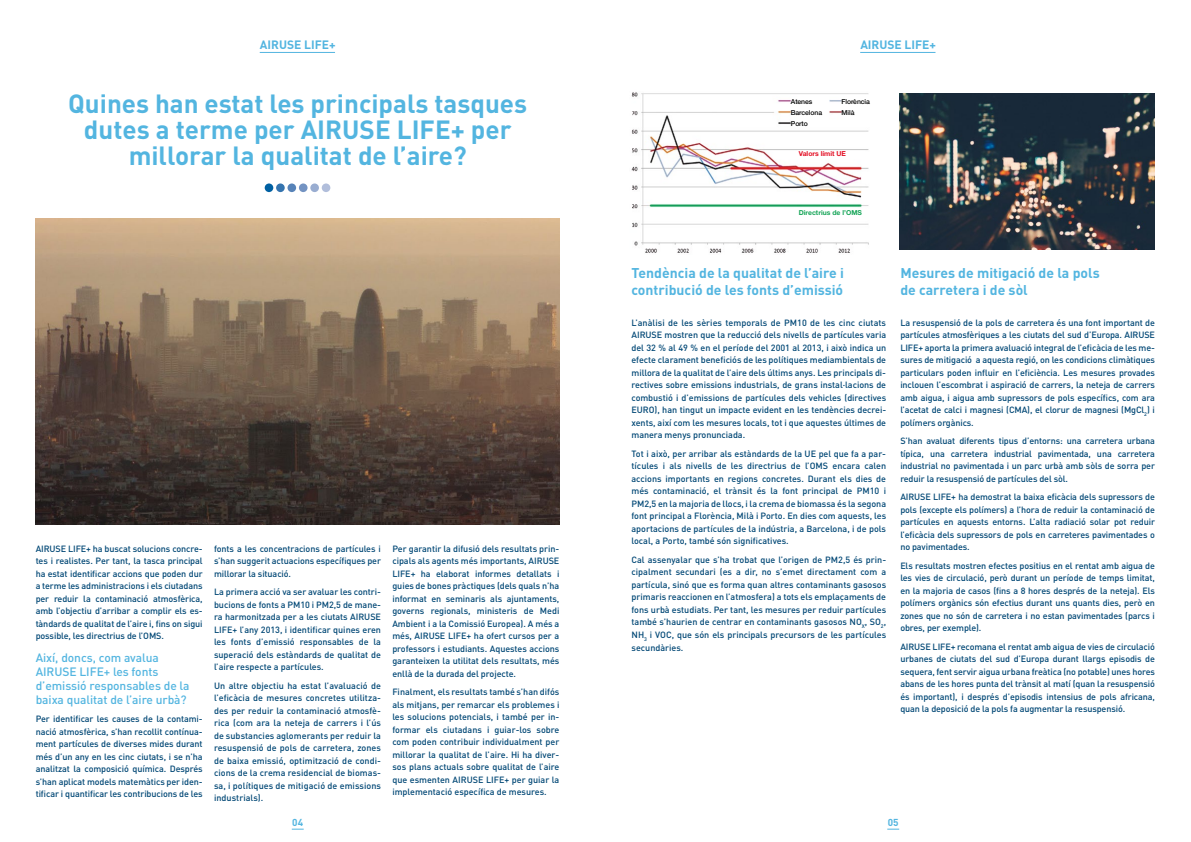
<style>
.page{position:relative;width:1191px;height:842px;background:#fff}
.page>*{position:absolute;margin:0;border:0;box-sizing:border-box;transform-origin:0 0}
.t1{font:700 26px/26px "DIN Pro";color:#53b5e0;text-align:center}
.t2{font:700 14px/16.8px "DIN Pro";color:#53b5e0}
.t3{font:500 12px/14px "DIN Pro";letter-spacing:-.005em;color:#53b5e0}
.t4{font:700 12px "DIN Pro";color:#53b5e0}
.t5{font:700 10px "DIN Pro";color:#53b5e0}
.t6{font:500 9px/12.5px "DIN Pro";letter-spacing:-.01em;color:#004775;text-align:justify}
.t7{font:500 6.8px/11.2px "Helvetica Neue LT Std";letter-spacing:-.01em;color:#000}
.t8{font:700 6.8px "Helvetica Neue LT Std";color:#14a456}
.t9{font:700 6.8px "Helvetica Neue LT Std";color:#e30f24}
</style>
<div class="page">
<svg style="left:292px;top:829px;width:12px;height:1px"></svg>
<svg style="left:887px;top:829px;width:12px;height:1px"></svg>
<img style="left:36px;top:219px;width:524px;height:305px">
<img style="left:899px;top:94px;width:256px;height:156px">
<div style="left:265px;top:183px;width:8px;height:9px;background:#0060a2;border-radius:50%"></div>
<div style="left:276px;top:183px;width:9px;height:9px;background:#3574af;border-radius:50%"></div>
<div style="left:287px;top:183px;width:9px;height:9px;background:#5783b8;border-radius:50%"></div>
<div style="left:299px;top:183px;width:8px;height:9px;background:#7393c2;border-radius:50%"></div>
<div style="left:310px;top:183px;width:9px;height:9px;background:#99add1;border-radius:50%"></div>
<div style="left:322px;top:183px;width:8px;height:9px;background:#b1bedb;border-radius:50%"></div>
<hr style="left:260px;top:52px;width:75px;height:1px;background:#53b5e0">
<hr style="left:860px;top:52px;width:75px;height:1px;background:#53b5e0">
<img style="left:631px;top:92px;width:238px;height:161px">
<h3 class="t4" style="left:260px;top:37px;width:77px">AIRUSE LIFE+</h3>
<h3 class="t4" style="left:860px;top:37px;width:77px">AIRUSE LIFE+</h3>
<h1 class="t1" style="left:68px;top:90px;width:460px">Quines han estat les principals tasques dutes a terme per AIRUSE LIFE+ per millorar la qualitat de l’aire?</h1>
<p class="t6" style="left:36px;top:542px;width:168px">AIRUSE LIFE+ ha buscat solucions concre&shy;tes i realistes. Per tant, la tasca principal ha estat identificar accions que poden dur a terme les administracions i els ciutadans per reduir la contaminació atmosfèrica, amb l’objectiu d’arribar a complir els es&shy;tàndards de qualitat de l’aire i, fins on sigui possible, les directrius de l’OMS.</p>
<h3 class="t3" style="left:36px;top:650px;width:155px">Així, doncs, com avalua<br>AIRUSE LIFE+ les fonts d’emissió responsables de la baixa qualitat de l’aire urbà?</h3>
<p class="t6" style="left:36px;top:712px;width:168px">Per identificar les causes de la contami&shy;nació atmosfèrica, s’han recollit contínua&shy;ment partícules de diverses mides durant més d’un any en les cinc ciutats, i se n’ha analitzat la composició química. Després s’han aplicat models matemàtics per iden&shy;tificar i quantificar les contribucions de les</p>
<p class="t6" style="left:214px;top:542px;width:168px">fonts a les concentracions de partícules i s’han suggerit actuacions específiques per millorar la situació.</p>
<p class="t6" style="left:214px;top:585px;width:168px">La primera acció va ser avaluar les contri&shy;bucions de fonts a PM10 i PM2,5 de mane&shy;ra harmonitzada per a les ciutats AIRUSE LIFE+ l’any 2013, i identificar quines eren les fonts d’emissió responsables de la superació dels estàndards de qualitat de l’aire respecte a partícules.</p>
<p class="t6" style="left:214px;top:679px;width:168px">Un altre objectiu ha estat l’avaluació de l’eficàcia de mesures concretes utilitza&shy;des per reduir la contaminació atmosfè&shy;rica (com ara la neteja de carrers i l’ús de substancies aglomerants per reduir la resuspensió de pols de carretera, zones de baixa emissió, optimització de condi&shy;cions de la crema residencial de biomas&shy;sa, i polítiques de mitigació de emissions industrials).</p>
<p class="t6" style="left:392px;top:542px;width:168px">Per garantir la difusió dels resultats prin&shy;cipals als agents més importants, AIRUSE LIFE+ ha elaborat informes detallats i guies de bones pràctiques (dels quals n’ha informat en seminaris als ajuntaments, governs regionals, ministeris de Medi Ambient i a la Comissió Europea). A més a més, AIRUSE LIFE+ ha ofert cursos per a professors i estudiants. Aquestes accions garanteixen la utilitat dels resultats, més enllà de la durada del projecte.</p>
<p class="t6" style="left:392px;top:686px;width:168px">Finalment, els resultats també s’han difós als mitjans, per remarcar els problemes i les solucions potencials, i també per in&shy;formar els ciutadans i guiar-los sobre com poden contribuir individualment per millorar la qualitat de l’aire. Hi ha diver&shy;sos plans actuals sobre qualitat de l’aire que esmenten AIRUSE LIFE+ per guiar la implementació específica de mesures.</p>
<p class="t7" style="left:791px;top:95px;width:33px">Atenes<br>Barcelona<br>Porto</p>
<p class="t7" style="left:841px;top:95px;width:30px">Florència<br>Milà</p>
<p class="t9" style="left:798px;top:149px;width:49px">Valors límit UE</p>
<p class="t8" style="left:798px;top:208px;width:65px">Directrius de l’OMS</p>
<h2 class="t2" style="left:631px;top:264px;width:214px">Tendència de la qualitat de l’aire i contribució de les fonts d’emissió</h2>
<p class="t6" style="left:631px;top:316px;width:256px">L’anàlisi de les sèries temporals de PM10 de les cinc ciutats AIRUSE mostren que la reducció dels nivells de partícules varia del 32 % al 49 % en el període del 2001 al 2013, i això indica un efecte clarament beneficiós de les polítiques mediambientals de millora de la qualitat de l’aire dels últims anys. Les principals di&shy;rectives sobre emissions industrials, de grans instal·lacions de combustió i d’emissions de partícules dels vehicles (directives EURO), han tingut un impacte evident en les tendències decrei&shy;xents, així com les mesures locals, tot i que aquestes últimes de manera menys pronunciada.</p>
<p class="t6" style="left:631px;top:447px;width:256px">Tot i això, per arribar als estàndards de la UE pel que fa a par&shy;tícules i als nivells de les directrius de l’OMS encara calen accions importants en regions concretes. Durant els dies de més contaminació, el trànsit és la font principal de PM10 i PM2,5 en la majoria de llocs, i la crema de biomassa és la segona font principal a Florència, Milà i Porto. En dies com aquests, les aportacions de partícules de la indústria, a Barcelona, i de pols local, a Porto, també són significatives.</p>
<p class="t6" style="left:631px;top:553px;width:256px">Cal assenyalar que s’ha trobat que l’origen de PM2,5 és prin&shy;cipalment secundari (es a dir, no s’emet directament com a partícula, sinó que es forma quan altres contaminants gasosos primaris reaccionen en l’atmosfera) a tots els emplaçaments de fons urbà estudiats. Per tant, les mesures per reduir partícules també s’haurien de centrar en contaminants gasosos NO<sub>X</sub>, SO<sub>2</sub>, NH<sub>3</sub> i VOC, que són els principals precursors de les partícules secundàries.</p>
<h2 class="t2" style="left:900px;top:264px;width:201px">Mesures de mitigació de la pols de carretera i de sòl</h2>
<p class="t6" style="left:900px;top:316px;width:256px">La resuspensió de la pols de carretera és una font important de partícules atmosfèriques a les ciutats del sud d’Europa. AIRUSE LIFE+ aporta la primera avaluació integral de l’eficàcia de les me&shy;sures de mitigació a aquesta regió, on les condicions climàtiques particulars poden influir en l’eficiència. Les mesures provades inclouen l’escombrat i aspiració de carrers, la neteja de carrers amb aigua, i aigua amb supressors de pols específics, com ara l’acetat de calci i magnesi (CMA), el clorur de magnesi (MgCl<sub>2</sub>) i polímers orgànics.</p>
<p class="t6" style="left:900px;top:434px;width:256px">S’han avaluat diferents tipus d’entorns: una carretera urbana típica, una carretera industrial pavimentada, una carretera industrial no pavimentada i un parc urbà amb sòls de sorra per reduir la resuspensió de partícules del sòl.</p>
<p class="t6" style="left:900px;top:490px;width:256px">AIRUSE LIFE+ ha demostrat la baixa eficàcia dels supressors de pols (excepte els polímers) a l’hora de reduir la contaminació de partícules en aquests entorns. L’alta radiació solar pot reduir l’eficàcia dels supressors de pols en carreteres pavimentades o no pavimentades.</p>
<p class="t6" style="left:900px;top:559px;width:256px">Els resultats mostren efectes positius en el rentat amb aigua de les vies de circulació, però durant un període de temps limitat, en la majoria de casos (fins a 8 hores després de la neteja). Els polímers orgànics són efectius durant uns quants dies, però en zones que no són de carretera i no estan pavimentades (parcs i obres, per exemple).</p>
<p class="t6" style="left:900px;top:640px;width:256px">AIRUSE LIFE+ recomana el rentat amb aigua de vies de circulació urbanes de ciutats del sud d’Europa durant llargs episodis de sequera, fent servir aigua urbana freàtica (no potable) unes hores abans de les hores punta del trànsit al matí (quan la resuspensió és important), i després d’episodis intensius de pols africana, quan la deposició de la pols fa augmentar la resuspensió.</p>
<p class="t5" style="left:292px;top:815px;width:12px">04</p>
<p class="t5" style="left:887px;top:815px;width:12px">05</p>
</div>
